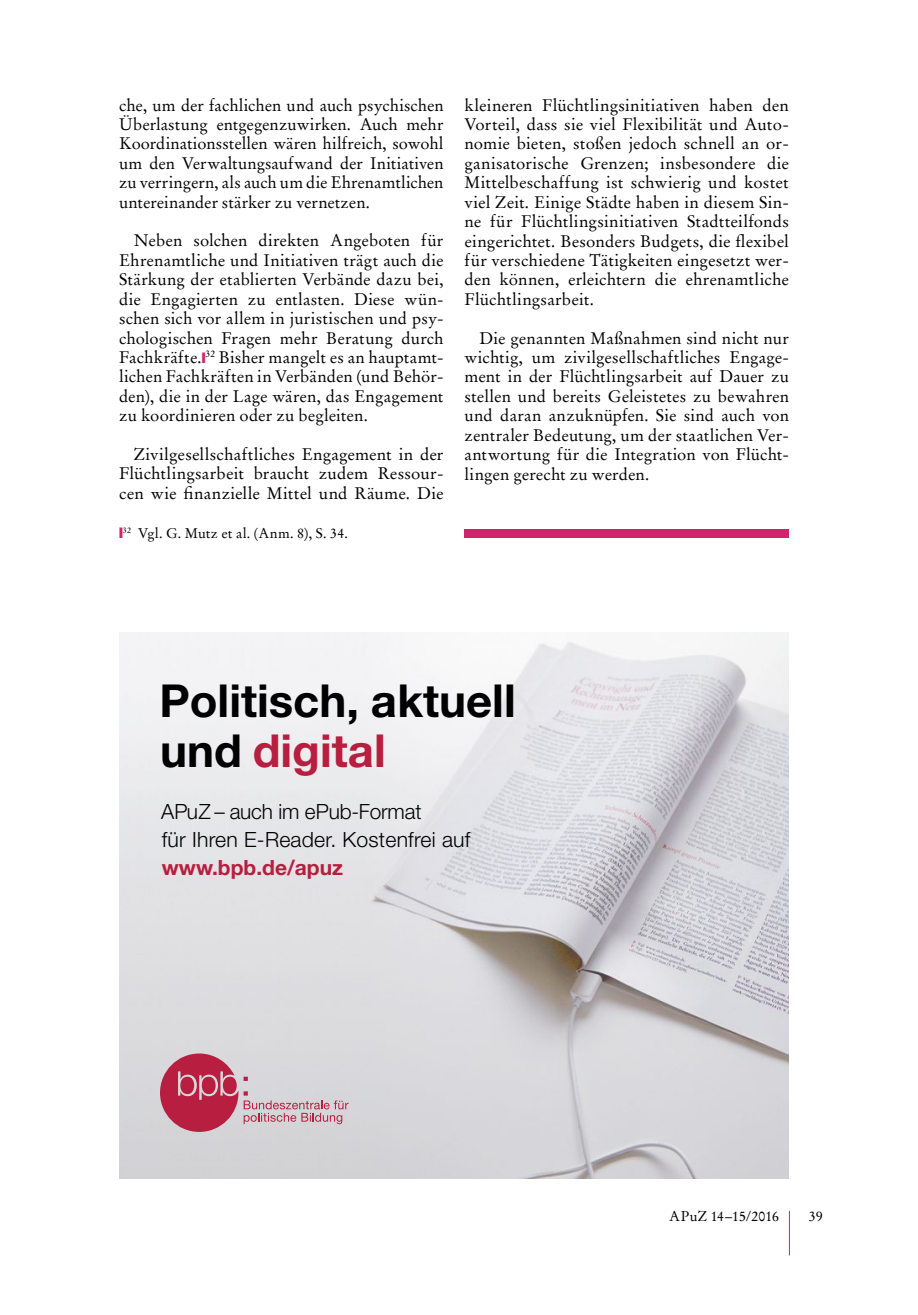
<style>
.page{position:relative;width:918px;height:1315px;background:#fff}
.page>*{position:absolute;margin:0;border:0;box-sizing:border-box;transform-origin:0 0}
.t1{font:700 45.5px/49.9px "Helvetica Neue";color:#000}
.t2{font:300 21px/28px "Helvetica Neue";letter-spacing:.01em;color:#000}
.t3{font:700 21px "Helvetica Neue";color:#b71e3f}
.A_Absatz{font:16.62px/19.4px "Stempel Garamond";letter-spacing:.01em;color:#000;text-align:justify}
.t4{font:14px "Stempel Garamond";letter-spacing:.015em;color:#000}
.s1{color:#d2226c}
.s2{color:#b71e3f}
</style>
<div class="page">
<hr style="left:789px;top:1210px;width:1px;height:45px;background:#d2226c">
<img style="left:119px;top:632px;width:670px;height:546px">
<svg style="left:160px;top:1053px;width:188px;height:79px;background:#cc98a6"></svg>
<div style="left:464px;top:529px;width:325px;height:9px;background:#d2226c"></div>
<p class="A_Absatz" style="left:119px;top:95px;width:326px">che, um der fachlichen und auch psychischen Überlastung entgegenzuwirken. Auch mehr Koordinationsstellen wären hilfreich, sowohl um den Verwaltungsaufwand der Initiativen zu verringern, als auch um die Ehrenamtlichen untereinander stärker zu vernetzen.</p>
<p class="A_Absatz" style="left:119px;top:231px;width:326px;text-indent:15px">Neben solchen direkten Angeboten für Ehrenamtliche und Initiativen trägt auch die Stärkung der etablierten Verbände dazu bei, die Engagierten zu entlasten. Diese wün&shy;schen sich vor allem in juristischen und psy&shy;chologischen Fragen mehr Beratung durch Fachkräfte.<span class="s1">❙</span><sup>32</sup> Bisher mangelt es an hauptamt&shy;lichen Fachkräften in Verbänden (und Behör&shy;den), die in der Lage wären, das Engagement zu koordinieren oder zu begleiten.</p>
<p class="A_Absatz" style="left:119px;top:445px;width:326px;text-indent:15px">Zivilgesellschaftliches Engagement in der Flüchtlingsarbeit braucht zudem Ressour&shy;cen wie finanzielle Mittel und Räume. Die</p>
<p class="t4" style="left:119px;top:524px;width:230px"><span class="s1">❙</span><sup>32</sup> Vgl. G. Mutz et al. (Anm. 8), S. 34.</p>
<p class="A_Absatz" style="left:464px;top:95px;width:326px">kleineren Flüchtlingsinitiativen haben den Vorteil, dass sie viel Flexibilität und Auto&shy;nomie bieten, stoßen jedoch schnell an or&shy;ganisatorische Grenzen; insbesondere die Mittelbeschaffung ist schwierig und kostet viel Zeit. Einige Städte haben in diesem Sin&shy;ne für Flüchtlingsinitiativen Stadtteilfonds eingerichtet. Besonders Budgets, die flexibel für verschiedene Tätigkeiten eingesetzt wer&shy;den können, erleichtern die ehrenamtliche Flüchtlingsarbeit.</p>
<p class="A_Absatz" style="left:464px;top:328px;width:326px;text-indent:15px">Die genannten Maßnahmen sind nicht nur wichtig, um zivilgesellschaftliches Engage&shy;ment in der Flüchtlingsarbeit auf Dauer zu stellen und bereits Geleistetes zu bewahren und daran anzuknüpfen. Sie sind auch von zentraler Bedeutung, um der staatlichen Ver&shy;antwortung für die Integration von Flücht&shy;lingen gerecht zu werden.</p>
<h1 class="t1" style="left:159px;top:675px;width:358px">Politisch, aktuell und <span class="s2">digital</span></h1>
<p class="t2" style="left:161px;top:797px;width:311px">APuZ – auch im ePub-Format<br>für Ihren E-Reader. Kostenfrei auf</p>
<p class="t3" style="left:162px;top:854px;width:183px">www.bpb.de/apuz</p>
<p class="t4" style="left:669px;top:1207px;width:111px">APuZ 14–15/2016</p>
<p class="t4" style="left:809px;top:1207px;width:15px">39</p>
</div>
